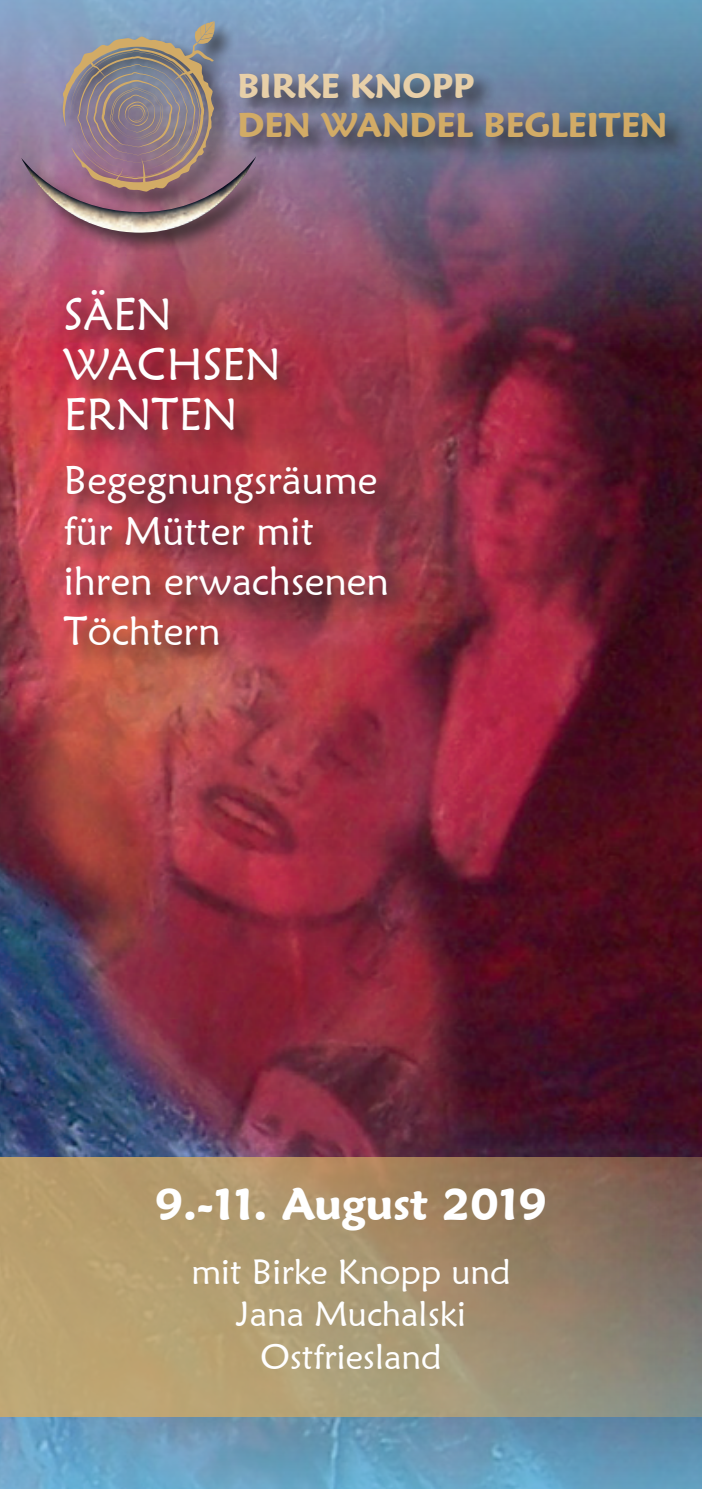
<style>
.page{position:relative;width:702px;height:1489px;background:#fff}
.page>*{position:absolute;margin:0;border:0;box-sizing:border-box;transform-origin:0 0}
.t1{font:45px/50px "Maiandra GD";color:#fff}
.t2{font:600 45px "Maiandra GD";color:#fff}
.t3{font:40px/50px "Maiandra GD";color:#fff}
.t4{font:35px/42.5px "Maiandra GD";color:#fff;text-align:center}
.t5{font:600 33.75px "Maiandra GD";color:#d2ab66}
.t6{font:600 33.75px "Maiandra GD";color:#e7cfa8}
</style>
<div class="page">
<img style="left:0;top:351px;width:702px;height:779px">
<svg style="left:0;top:0;width:702px;height:351px;background:#79566f"></svg>
<svg style="left:0;top:1130px;width:702px;height:358px;background:#61809f"></svg>
<div style="left:20px;top:19px;width:668px;height:237px;background:#231f20;opacity:.75"></div>
<img style="left:21px;top:156px;width:235px;height:77px">
<svg style="left:63px;top:21px;width:152px;height:170px;background:#92858b"></svg>
<div style="left:61px;top:287px;width:349px;height:381px;background:#231f20;opacity:.75"></div>
<svg style="left:0;top:1157px;width:702px;height:259px;background:#a6916d"></svg>
<p class="t6" style="left:237px;top:65px;width:238px">BIRKE KNOPP</p>
<p class="t5" style="left:237px;top:105px;width:431px">DEN WANDEL BEGLEITEN</p>
<p class="t1" style="left:64px;top:289px;width:219px">Säen<br>WachSen ernten</p>
<p class="t3" style="left:64px;top:455px;width:326px">Begegnungsräume für Mütter mit ihren erwachsenen töchtern</p>
<p class="t2" style="left:155px;top:1176px;width:393px">9.-11. AUGUST 2019</p>
<p class="t4" style="left:191px;top:1249px;width:320px">mit Birke Knopp und<br>Jana Muchalski<br>Ostfriesland</p>
</div>
